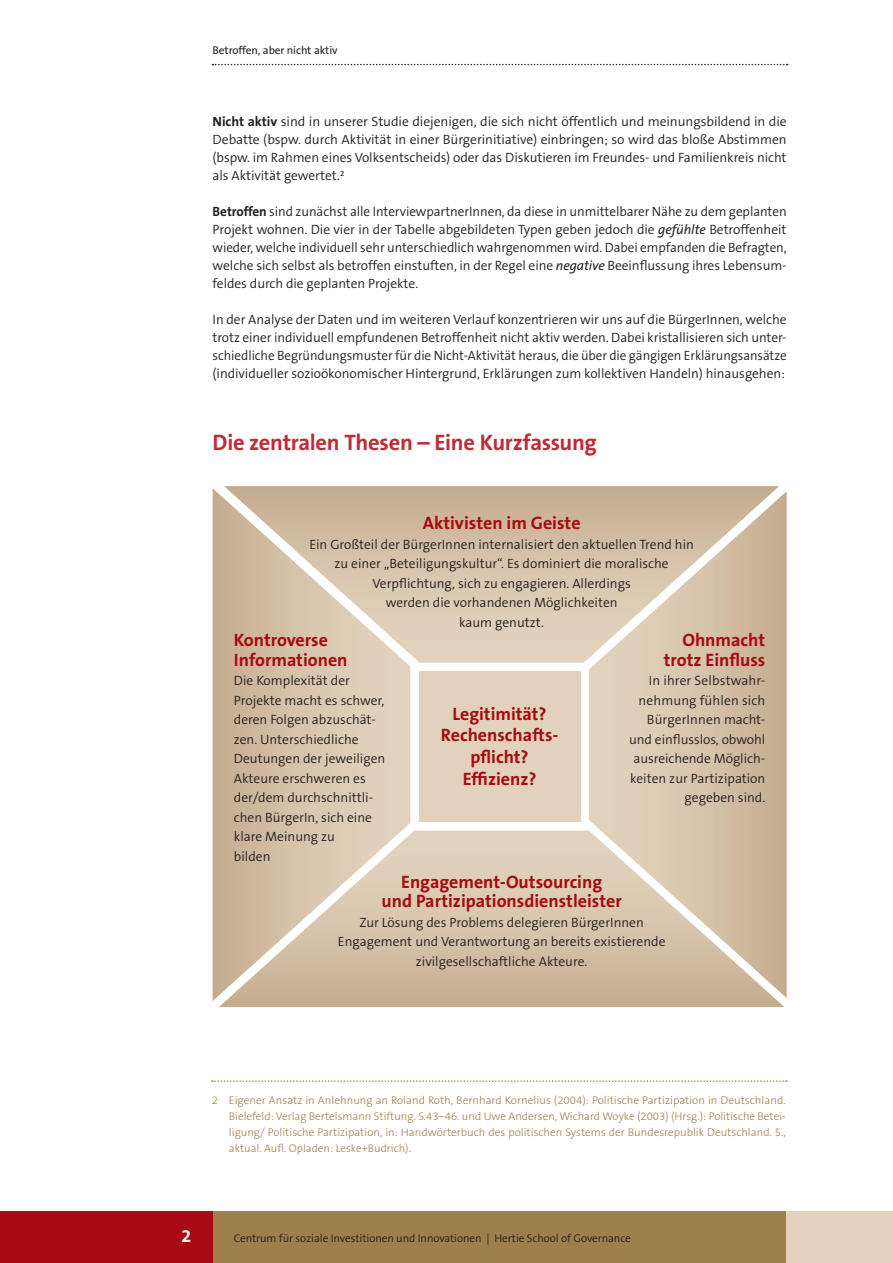
<style>
.page{position:relative;width:893px;height:1263px;background:#fff}
.page>*{position:absolute;margin:0;border:0;box-sizing:border-box;transform-origin:0 0}
.t1{font:700 22.5px "The Sans B7";letter-spacing:-.015em;color:#bf2b37}
.t2{font:700 18px/21.6px "The Sans B7";color:#a70a12;text-align:center}
.t3{font:700 18px "The Sans B7";color:#fff}
.t4{font:300 13.5px/19.5px "The Sans B4";color:#231f20;text-align:justify}
.t5{font:300 11.25px/16px "The Sans B3";color:#9f7f4b;text-align:justify}
.t6{font:300 11.25px "The Sans B4";letter-spacing:-.005em;color:#231f20}
.t7{font:11.25px "The Sans B5 Plain";letter-spacing:-.005em;color:#231f20}
.s1{font-family:"The Sans B7";font-weight:700}
.s2{font-family:"The Sans B5 Plain";font-weight:400;font-style:italic}
</style>
<div class="page">
<div style="left:213px;top:1212px;width:574px;height:51px;background:#9f7f4b"></div>
<div style="left:0;top:1212px;width:213px;height:51px;background:#a70a12"></div>
<div style="left:787px;top:1212px;width:106px;height:51px;background:#e2d2bb"></div>
<svg style="left:213px;top:64px;width:575px;height:1px"></svg>
<svg style="left:212px;top:1080px;width:575px;height:2px"></svg>
<svg style="left:589px;top:491px;width:198px;height:507px;background:#d5c3aa"></svg>
<svg style="left:224px;top:486px;width:555px;height:177px;background:#d5c2a9"></svg>
<svg style="left:213px;top:488px;width:197px;height:513px;background:#d4c2a9"></svg>
<svg style="left:219px;top:830px;width:565px;height:177px;background:#d4c2a9"></svg>
<div style="left:419px;top:671px;width:161px;height:151px;background:#e2d2bb"></div>
<p class="t7" style="left:213px;top:44px;width:127px">Betroffen, aber nicht aktiv</p>
<p class="t4" style="left:213px;top:113px;width:576px;line-height:18px"><span class="s1">Nicht aktiv</span> sind in unserer Studie diejenigen, die sich nicht öffentlich und meinungsbildend in die Debatte (bspw. durch Aktivität in einer Bürgerinitiative) einbringen; so wird das bloße Abstimmen (bspw. im Rahmen eines Volksentscheids) oder das Diskutieren im Freundes- und Familienkreis nicht als Aktivität gewertet.<sup>2</sup></p>
<p class="t4" style="left:213px;top:203px;width:576px;line-height:18px"><span class="s1">Betroffen</span> sind zunächst alle InterviewpartnerInnen, da diese in unmittelbarer Nähe zu dem geplanten Projekt wohnen. Die vier in der Tabelle abgebildeten Typen geben jedoch die <span class="s2">gefühlte</span> Betroffenheit wieder, welche individuell sehr unterschiedlich wahrgenommen wird. Dabei empfanden die Befragten, welche sich selbst als betroffen einstuften, in der Regel eine <span class="s2">negative</span> Beeinflussung ihres Lebensum&shy;feldes durch die geplanten Projekte.</p>
<p class="t4" style="left:213px;top:311px;width:576px;line-height:18px">In der Analyse der Daten und im weiteren Verlauf konzentrieren wir uns auf die BürgerInnen, welche trotz einer individuell empfundenen Betroffenheit nicht aktiv werden. Dabei kristallisieren sich unter&shy;schiedliche Begründungsmuster für die Nicht-Aktivität heraus, die über die gängigen Erklärungsansätze (individueller sozioökonomischer Hintergrund, Erklärungen zum kollektiven Handeln) hinausgehen:</p>
<h1 class="t1" style="left:213px;top:430px;width:386px">Die zentralen Thesen – Eine Kurzfassung</h1>
<h2 class="t2" style="left:423px;top:513px;width:159px">Aktivisten im Geiste</h2>
<p class="t4" style="left:309px;top:535px;width:386px;text-align:center">Ein Großteil der BürgerInnen internalisiert den aktuellen Trend hin zu einer „Beteiligungskultur“. Es dominiert die moralische Verpflichtung, sich zu engagieren. Allerdings<br>werden die vorhandenen Möglichkeiten<br>kaum genutzt.</p>
<h2 class="t2" style="left:234px;top:631px;width:115px;line-height:19.5px;text-align:left">Kontroverse<br>Informationen</h2>
<p class="t4" style="left:234px;top:671px;width:153px;text-align:left">Die Komplexität der<br>Projekte macht es schwer, deren Folgen abzuschät&shy;zen. Unterschiedliche<br>Deutungen der jeweiligen<br>Akteure erschweren es der/dem durchschnittli&shy;chen BürgerIn, sich eine klare Meinung zu<br>bilden</p>
<h2 class="t2" style="left:441px;top:703px;width:119px">Legitimität?<br>Rechenschafts&shy;pflicht?<br>Effizienz?</h2>
<h2 class="t2" style="left:664px;top:631px;width:103px;line-height:19.5px;text-align:right">Ohnmacht trotz Einfluss</h2>
<p class="t4" style="left:629px;top:671px;width:138px;text-align:right">In ihrer Selbstwahr&shy;nehmung fühlen sich<br>BürgerInnen macht&shy;und einflusslos, obwohl ausreichende Möglich&shy;keiten zur Partizipation gegeben sind.</p>
<h2 class="t2" style="left:382px;top:872px;width:242px;line-height:19.5px">Engagement-Outsourcing<br>und Partizipationsdienstleister</h2>
<p class="t4" style="left:338px;top:913px;width:329px;text-align:center">Zur Lösung des Problems delegieren BürgerInnen<br>Engagement und Verantwortung an bereits existierende zivilgesellschaftliche Akteure.</p>
<p class="t5" style="left:229px;top:1093px;width:559px;text-indent:-17px">2 Eigener Ansatz in Anlehnung an Roland Roth, Bernhard Kornelius (2004): Politische Partizipation in Deutschland.<br>Bielefeld: Verlag Bertelsmann Stiftung. S.43–46. und Uwe Andersen, Wichard Woyke (2003) (Hrsg.): Politische Betei&shy;ligung/ Politische Partizipation, in: Handwörterbuch des politischen Systems der Bundesrepublik Deutschland. 5., aktual. Aufl. Opladen: Leske+Budrich).</p>
<h2 class="t3" style="left:181px;top:1226px;width:11px">2</h2>
<p class="t6" style="left:234px;top:1232px;width:399px">Centrum für soziale Investitionen und Innovationen | Hertie School of Governance</p>
</div>
